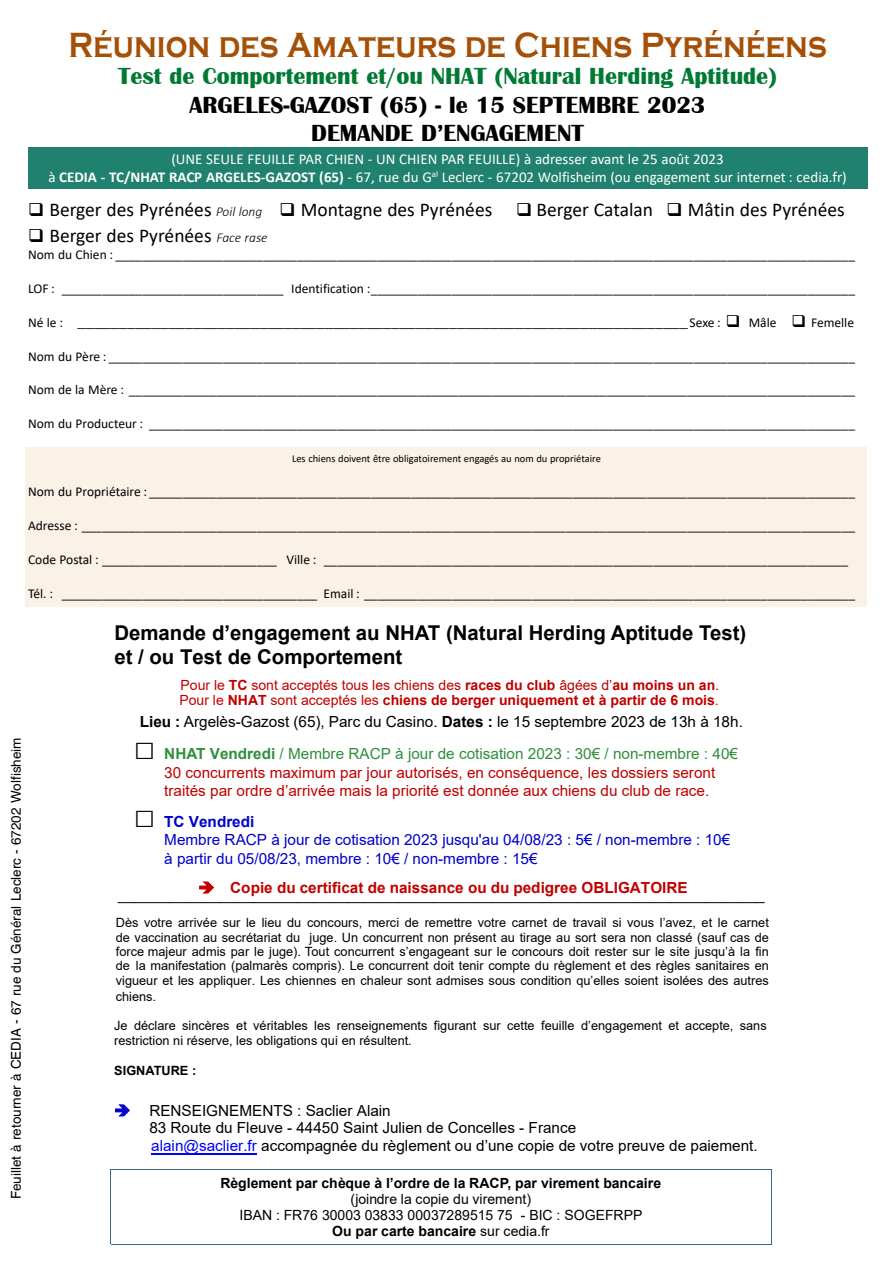
<style>
.page{position:relative;width:893px;height:1263px;background:#fff}
.page>*{position:absolute;margin:0;border:0;box-sizing:border-box;transform-origin:0 0}
.t1{font:700 36px "Copperplate Gothic";color:#a54f07;scale:.85 1}
.t2{font:700 24px/28.8px "Britannic";color:#000;text-align:center}
.t3{font:700 24px "Britannic";color:#007a33}
.t4{font:700 20.4px/24.5px "Arial";color:#000}
.t5{font:19.5px "Calibri";color:#000}
.t6{font:16.5px "Insignia";color:#000}
.t7{font:15.3px/17.5px "Arial";color:#000}
.t8{font:15.3px/18.3px "Arial";color:#c00000;text-align:center}
.t9{font:15.3px/18.3px "Arial";color:#00c}
.t10{font:700 15.3px "Arial";color:#c00000}
.t11{font:15px/18px "Calibri";color:#fff;text-align:center}
.t12{font:700 14.1px/15.1px "Arial";color:#c00000}
.t13{font:14.1px/16px "Arial";color:#000;text-align:center}
.t14{font:700 14.1px "Arial";color:#000}
.t15{font:13.5px "Calibri";color:#000}
.t16{font:13.5px "Helvetica";color:#000}
.t17{font:12.75px/14.2px "Arial";color:#000;text-align:justify}
.t18{font:700 12.75px "Arial";color:#000}
.t19{font:10.5px "Calibri";color:#000}
.s1{font-weight:700}
.s2{font-weight:300;font-style:italic;font-size:13.5px}
.s3{font-family:"Calibri";font-size:13.5px}
.s4{font-weight:400}
.s5{font-family:"Times New Roman";font-size:35.7px;color:#000}
.s6{font-weight:700;color:#30903b}
.s7{color:#30903b}
.s8{color:#00c}
.s9{color:#00f}
</style>
<div class="page">
<div style="left:26px;top:448px;width:841px;height:159px;background:#faf1e7"></div>
<div style="left:28px;top:147px;width:839px;height:41px;background:#20826e"></div>
<hr style="left:151px;top:1153px;width:106px;height:1px;background:#00f">
<hr style="left:111px;top:1169px;width:660px;height:1px;background:#369">
<svg style="left:110px;top:1169px;width:1px;height:75px"></svg>
<svg style="left:771px;top:1169px;width:1px;height:75px"></svg>
<hr style="left:111px;top:1244px;width:660px;height:1px;background:#369">
<h1 class="t1" style="left:68px;top:25px;width:894px">Réunion des Amateurs de Chiens Pyrénéens</h1>
<h2 class="t3" style="left:118px;top:62px;width:661px">Test de Comportement et/ou NHAT (Natural Herding Aptitude)</h2>
<h2 class="t2" style="left:189px;top:90px;width:518px">ARGELES-GAZOST (65) - le 15 SEPTEMBRE 2023<br>DEMANDE D’ENGAGEMENT</h2>
<p class="t11" style="left:48px;top:150px;width:800px">(UNE SEULE FEUILLE PAR CHIEN - UN CHIEN PAR FEUILLE) à adresser avant le 25 août 2023<br>à <span class="s1">CEDIA - TC/NHAT RACP ARGELES-GAZOST (65)</span> - 67, rue du G<sup>al</sup> Leclerc - 67202 Wolfisheim (ou engagement sur internet : cedia.fr)</p>
<h3 class="t5" style="left:28px;top:196px;width:818px">❑ Berger des Pyrénées <span class="s2">Poil long</span> ❑ Montagne des Pyrénées ❑ Berger Catalan ❑ Mâtin des Pyrénées</h3>
<h3 class="t5" style="left:28px;top:222px;width:241px">❑ Berger des Pyrénées <span class="s2">Face rase</span></h3>
<p class="t15" style="left:28px;top:245px;width:828px">Nom du Chien : ______________________________________________________________________________________________________________</p>
<p class="t15" style="left:28px;top:279px;width:828px">LOF : _________________________________ Identification :________________________________________________________________________</p>
<p class="t6" style="left:28px;top:313px;width:828px"><span class="s3">Né le :</span> __________________________________________________________________________<span class="s3">Sexe :</span> ❑ <span class="s3">Mâle</span> ❑ <span class="s3">Femelle</span></p>
<p class="t15" style="left:28px;top:347px;width:828px">Nom du Père : _______________________________________________________________________________________________________________</p>
<p class="t15" style="left:28px;top:381px;width:828px">Nom de la Mère : ____________________________________________________________________________________________________________</p>
<p class="t15" style="left:28px;top:415px;width:828px">Nom du Producteur : _________________________________________________________________________________________________________</p>
<p class="t19" style="left:292px;top:452px;width:310px">Les chiens doivent être obligatoirement engagés au nom du propriétaire</p>
<p class="t15" style="left:28px;top:482px;width:828px">Nom du Propriétaire : _________________________________________________________________________________________________________</p>
<p class="t15" style="left:28px;top:516px;width:828px">Adresse : ___________________________________________________________________________________________________________________</p>
<p class="t15" style="left:28px;top:550px;width:822px">Code Postal : __________________________ Ville : ______________________________________________________________________________</p>
<p class="t15" style="left:28px;top:584px;width:828px">Tél. : ______________________________________ Email : _________________________________________________________________________</p>
<p class="t16" style="left:8px;top:1199px;width:463px;rotate:-90deg">Feuillet à retourner à CEDIA - 67 rue du Général Leclerc - 67202 Wolfisheim</p>
<h3 class="t4" style="left:114px;top:620px;width:633px">Demande d’engagement au NHAT (Natural Herding Aptitude Test) et / ou Test de Comportement</h3>
<p class="t12" style="left:179px;top:677px;width:541px"><span class="s4">Pour le</span> TC <span class="s4">sont acceptés tous les chiens des</span> races du club <span class="s4">âgées d’</span>au moins un an<span class="s4">.<br>Pour le</span> NHAT <span class="s4">sont acceptés les</span> chiens de berger uniquement et à partir de 6 mois<span class="s4">.</span></p>
<p class="t7" style="left:140px;top:712px;width:605px"><span class="s1">Lieu :</span> Argelès-Gazost (65), Parc du Casino. <span class="s1">Dates :</span> le 15 septembre 2023 de 13h à 18h.</p>
<p class="t8" style="left:134px;top:745px;width:606px"><span class="s5">□</span> <span class="s6">NHAT Vendredi</span> <span class="s7">/ Membre RACP à jour de cotisation 2023 : 30€ / non-membre : 40€<br></span>30 concurrents maximum par jour autorisés, en conséquence, les dossiers seront<br>traités par ordre d’arrivée mais la priorité est donnée aux chiens du club de race.</p>
<p class="t9" style="left:164px;top:812px;width:567px;text-indent:-31px"><span class="s5">□</span> <span class="s1">TC Vendredi<br></span>Membre RACP à jour de cotisation 2023 jusqu'au 04/08/23 : 5€ / non-membre : 10€ à partir du 05/08/23, membre : 10€ / non-membre : 15€</p>
<p class="t10" style="left:198px;top:877px;width:491px">➔ Copie du certificat de naissance ou du pedigree OBLIGATOIRE</p>
<p class="t7" style="left:118px;top:885px;width:648px">____________________________________________________________________________</p>
<p class="t17" style="left:116px;top:916px;width:655px">Dès votre arrivée sur le lieu du concours, merci de remettre votre carnet de travail si vous l’avez, et le carnet de vaccination au secrétariat du juge. Un concurrent non présent au tirage au sort sera non classé (sauf cas de force majeur admis par le juge). Tout concurrent s’engageant sur le concours doit rester sur le site jusqu’à la fin de la manifestation (palmarès compris). Le concurrent doit tenir compte du règlement et des règles sanitaires en vigueur et les appliquer. Les chiennes en chaleur sont admises sous condition qu’elles soient isolées des autres</p>
<p class="t17" style="left:116px;top:989px;width:42px">chiens.</p>
<p class="t17" style="left:114px;top:1018px;width:654px;line-height:15.1px">Je déclare sincères et véritables les renseignements figurant sur cette feuille d’engagement et accepte, sans restriction ni réserve, les obligations qui en résultent.</p>
<p class="t18" style="left:114px;top:1061px;width:84px">SIGNATURE :</p>
<p class="t7" style="left:149px;top:1102px;width:610px;text-indent:-35px"><span class="s8">➔</span> RENSEIGNEMENTS : Saclier Alain<br>83 Route du Fleuve - 44450 Saint Julien de Concelles - France<br><span class="s9">alain@saclier.fr</span> accompagnée du règlement ou d’une copie de votre preuve de paiement.</p>
<p class="t14" style="left:220px;top:1173px;width:442px">Règlement par chèque à l’ordre de la RACP, par virement bancaire</p>
<p class="t13" style="left:239px;top:1191px;width:404px">(joindre la copie du virement)<br>IBAN : FR76 30003 03833 00037289515 75 - BIC : SOGEFRPP<br><span class="s1">Ou par carte bancaire</span> sur cedia.fr</p>
</div>
